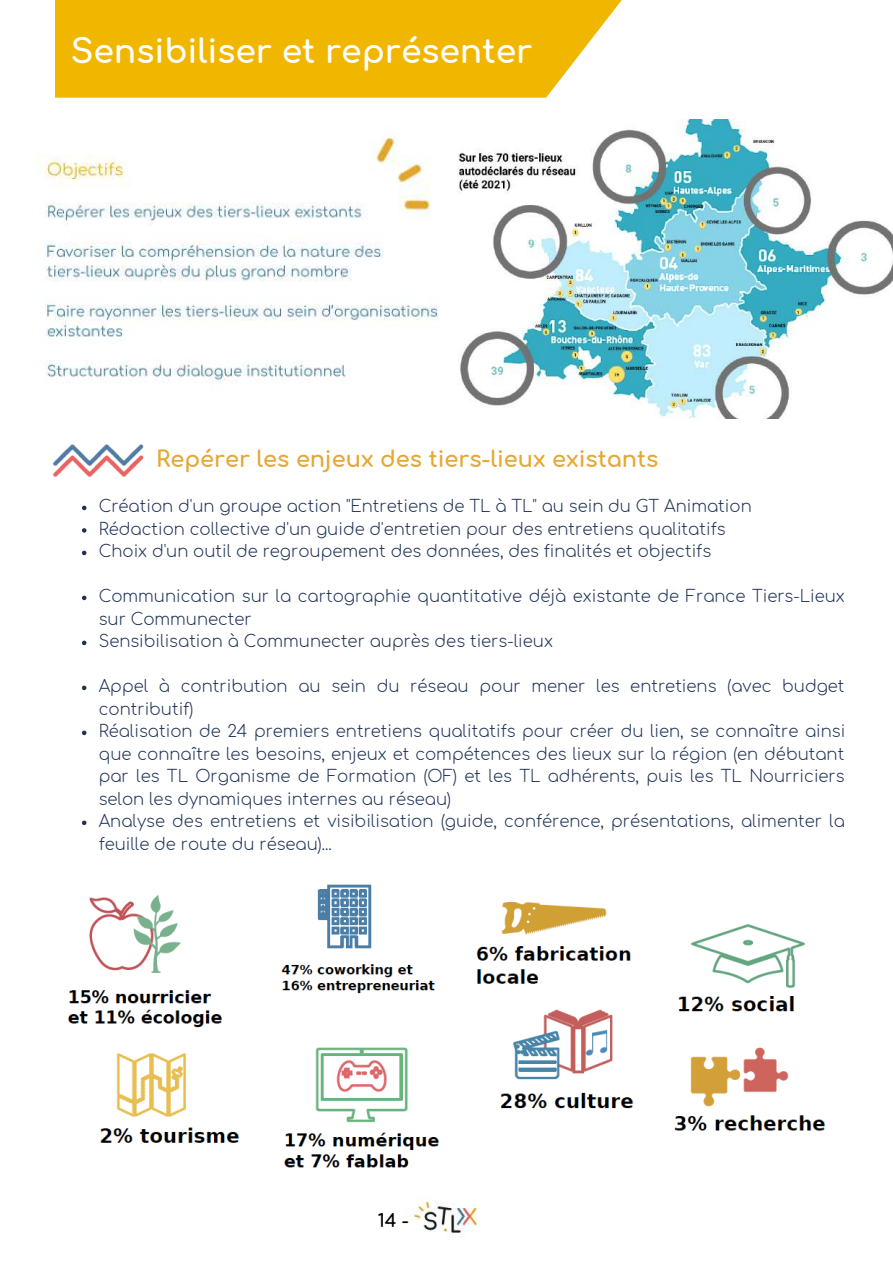
<style>
.page{position:relative;width:893px;height:1264px;background:#fff}
.page>*{position:absolute;margin:0;border:0;box-sizing:border-box;transform-origin:0 0}
.t1{font:700 33px "Comfortaa";color:#fff}
.t2{font:700 22.5px "Comfortaa";color:#e5a834}
.t3{font:700 18px "Comfortaa";color:#000}
.t4{font:300 16.5px/22.5px "Comfortaa";color:#1e3256}
</style>
<div class="page">
<img style="left:407px;top:1199px;width:70px;height:35px">
<div style="left:55px;top:0;width:567px;height:97px;background:#f1b700"></div>
<img style="left:458px;top:119px;width:434px;height:299px">
<img style="left:38px;top:134px;width:400px;height:248px">
<img style="left:52px;top:444px;width:92px;height:33px">
<svg style="left:82px;top:505px;width:4px;height:5px"></svg>
<svg style="left:82px;top:528px;width:4px;height:4px"></svg>
<svg style="left:82px;top:550px;width:4px;height:5px"></svg>
<svg style="left:82px;top:595px;width:4px;height:5px"></svg>
<svg style="left:82px;top:640px;width:4px;height:5px"></svg>
<svg style="left:82px;top:685px;width:4px;height:5px"></svg>
<svg style="left:82px;top:730px;width:4px;height:5px"></svg>
<svg style="left:82px;top:820px;width:4px;height:5px"></svg>
<img style="left:67px;top:884px;width:758px;height:284px">
<h1 class="t1" style="left:71px;top:34px;width:463px">Sensibiliser et représenter</h1>
<h2 class="t2" style="left:156px;top:447px;width:504px">Repérer les enjeux des tiers-lieux existants</h2>
<p class="t4" style="left:99px;top:496px;width:654px">Création d'un groupe action "Entretiens de TL à TL" au sein du GT Animation<br>Rédaction collective d'un guide d'entretien pour des entretiens qualitatifs<br>Choix d'un outil de regroupement des données, des finalités et objectifs</p>
<p class="t4" style="left:99px;top:586px;width:747px">Communication sur la cartographie quantitative déjà existante de France Tiers-Lieux sur Communecter<br>Sensibilisation à Communecter auprès des tiers-lieux</p>
<p class="t4" style="left:99px;top:675px;width:748px">Appel à contribution au sein du réseau pour mener les entretiens (avec budget contributif)<br>Réalisation de 24 premiers entretiens qualitatifs pour créer du lien, se connaître ainsi que connaître les besoins, enjeux et compétences des lieux sur la région (en débutant par les TL Organisme de Formation (OF) et les TL adhérents, puis les TL Nourriciers selon les dynamiques internes au réseau)<br>Analyse des entretiens et visibilisation (guide, conférence, présentations, alimenter la feuille de route du réseau)...</p>
<p class="t3" style="left:377px;top:1210px;width:33px">14 -</p>
</div>
